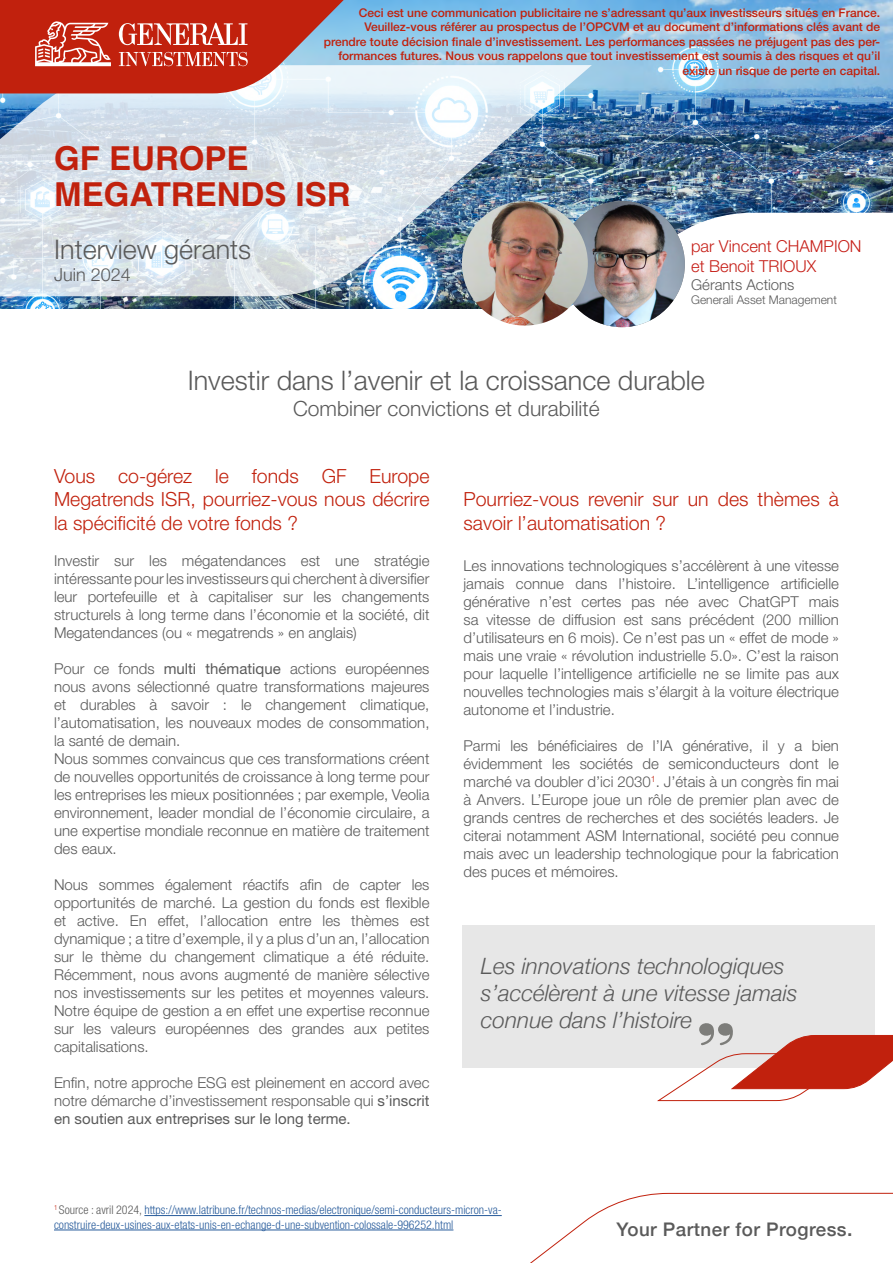
<style>
.page{position:relative;width:893px;height:1263px;background:#fff}
.page>*{position:absolute;margin:0;border:0;box-sizing:border-box;transform-origin:0 0}
.t1{font:700 33px/36px "Helvetica";color:#c1210d}
.t2{font:300 27px "Helvetica Neue LT Std";color:#5a5a5a}
.t3{font:italic 300 22.5px/27px "Helvetica Neue";color:#5a5a5a}
.t4{font:300 21px "Helvetica Neue LT Std";color:#5a5a5a}
.t5{font:300 19.5px/23.4px "Helvetica Neue LT Std";color:#c1210d;text-align:justify}
.t6{font:500 18.75px "Helvetica Neue";letter-spacing:.025em;color:#5a5a5a}
.t7{font:300 18px "Helvetica Neue LT Std";color:#5a5a5a}
.t8{font:300 16.5px/19.8px "Helvetica Neue LT Std";color:#c61f18}
.t9{font:300 15px/18px "Helvetica Neue LT Std";color:#5a5a5a;text-align:justify}
.t10{font:500 12px/14.4px "Helvetica Neue LT Std";color:#c1210d;text-align:right}
.t11{font:300 condensed 12px/14.4px "Helvetica Neue LT Std";color:#275b9b}
.t12{font:300 12px "Helvetica Neue LT Std";color:#5a5a5a}
.s1{font-weight:400}
.s2{color:#5a5a5a}
.s3{font-size:19.5px}
</style>
<div class="page">
<img style="left:0;top:0;width:893px;height:308px">
<svg style="left:588px;top:212px;width:305px;height:116px"></svg>
<img style="left:559px;top:201px;width:126px;height:126px;border-radius:63px">
<img style="left:0;top:65px;width:592px;height:231px">
<svg style="left:0;top:0;width:432px;height:94px;background:#c06a65"></svg>
<img style="left:462px;top:201px;width:126px;height:125px">
<svg style="left:419px;top:1192px;width:474px;height:71px"></svg>
<div style="left:462px;top:925px;width:412px;height:142px;background:#e7e7e7"></div>
<svg style="left:657px;top:1022px;width:236px;height:79px"></svg>
<hr style="left:144px;top:1215px;width:358px;height:1px;background:#275b9b">
<hr style="left:54px;top:1230px;width:399px;height:1px;background:#275b9b">
<p class="t10" style="left:324px;top:5px;width:558px">Ceci est une communication publicitaire ne s’adressant qu’aux investisseurs situés en France.<br>Veuillez-vous référer au prospectus de l’OPCVM et au document d’informations clés avant de prendre toute décision finale d’investissement. Les performances passées ne préjugent pas des per&shy;formances futures. Nous vous rappelons que tout investissement est soumis à des risques et qu’il existe un risque de perte en capital.</p>
<h1 class="t1" style="left:54px;top:144px;width:298px">GF EUROPE<br>MEGATRENDS ISR</h1>
<h2 class="t2" style="left:54px;top:233px;width:199px">Interview gérants</h2>
<p class="t7" style="left:54px;top:264px;width:78px">Juin 2024</p>
<p class="t8" style="left:691px;top:236px;width:172px">par Vincent CHAMPION et Benoit TRIOUX</p>
<p class="t9" style="left:691px;top:275px;width:105px">Gérants Actions</p>
<p class="t12" style="left:691px;top:292px;width:147px">Generali Asset Management</p>
<h2 class="t2" style="left:188px;top:364px;width:519px">Investir dans l’avenir et la croissance durable</h2>
<h3 class="t4" style="left:293px;top:395px;width:308px">Combiner convictions et durabilité</h3>
<h3 class="t5" style="left:54px;top:464px;width:377px">Vous co-gérez le fonds GF Europe Megatrends ISR, pourriez-vous nous décrire la spécificité de votre fonds ?</h3>
<p class="t9" style="left:54px;top:551px;width:377px">Investir sur les mégatendances est une stratégie intéressante pour les investisseurs qui cherchent à diversifier leur portefeuille et à capitaliser sur les changements structurels à long terme dans l’économie et la société, dit Megatendances (ou « megatrends » en anglais)</p>
<p class="t9" style="left:54px;top:659px;width:377px;text-align:left">Pour ce fonds <span class="s1">multi thématique</span> actions européennes nous avons sélectionné quatre transformations majeures et durables à savoir : le changement climatique, l’automatisation, les nouveaux modes de consommation, la santé de demain.<br>Nous sommes convaincus que ces transformations créent de nouvelles opportunités de croissance à long terme pour les entreprises les mieux positionnées ; par exemple, Veolia environnement, leader mondial de l’économie circulaire, a une expertise mondiale reconnue en matière de traitement des eaux.</p>
<p class="t9" style="left:54px;top:875px;width:377px">Nous sommes également réactifs afin de capter les opportunités de marché. La gestion du fonds est flexible et active. En effet, l’allocation entre les thèmes est dynamique ; a titre d’exemple, il y a plus d’un an, l’allocation sur le thème du changement climatique a été réduite.<br>Récemment, nous avons augmenté de manière sélective nos investissements sur les petites et moyennes valeurs.<br>Notre équipe de gestion a en effet une expertise reconnue sur les valeurs européennes des grandes aux petites capitalisations.</p>
<p class="t9" style="left:54px;top:1073px;width:377px">Enfin, notre approche ESG est pleinement en accord avec notre démarche d’investissement responsable qui <span class="s1">s’inscrit en soutien aux entreprises sur le long terme.</span></p>
<h3 class="t5" style="left:463px;top:487px;width:377px">Pourriez-vous revenir sur un des thèmes à savoir l’automatisation ?</h3>
<p class="t9" style="left:463px;top:556px;width:377px">Les innovations technologiques s’accélèrent à une vitesse jamais connue dans l’histoire. L’intelligence artificielle générative n’est certes pas née avec ChatGPT mais sa vitesse de diffusion est sans précédent (200 million d’utilisateurs en 6 mois). Ce n’est pas un « effet de mode » mais une vraie « révolution industrielle 5.0». C’est la raison pour laquelle l’intelligence artificielle ne se limite pas aux nouvelles technologies mais s’élargit à la voiture électrique autonome et l’industrie.</p>
<p class="t9" style="left:463px;top:736px;width:377px">Parmi les bénéficiaires de l’IA générative, il y a bien évidemment les sociétés de semiconducteurs dont le marché va doubler d’ici 2030<sup>1</sup>. J’étais à un congrès fin mai à Anvers. L’Europe joue un rôle de premier plan avec de grands centres de recherches et des sociétés leaders. Je citerai notamment ASM International, société peu connue mais avec un leadership technologique pour la fabrication des puces et mémoires.</p>
<h3 class="t3" style="left:481px;top:950px;width:318px">Les innovations technologiques s’accélèrent à une vitesse jamais connue dans l’histoire</h3>
<p class="t11" style="left:54px;top:1203px;width:449px"><sup>1</sup> <span class="s2">Source : avril 2024,</span> https://www.latribune.fr/technos-medias/electronique/semi-conducteurs-micron-va&shy;construire-deux-usines-aux-etats-unis-en-echange-d-une-subvention-colossale-996252.html</p>
<p class="t6" style="left:616px;top:1214px;width:238px">Your Partner for Progress<span class="s3">.</span></p>
</div>
